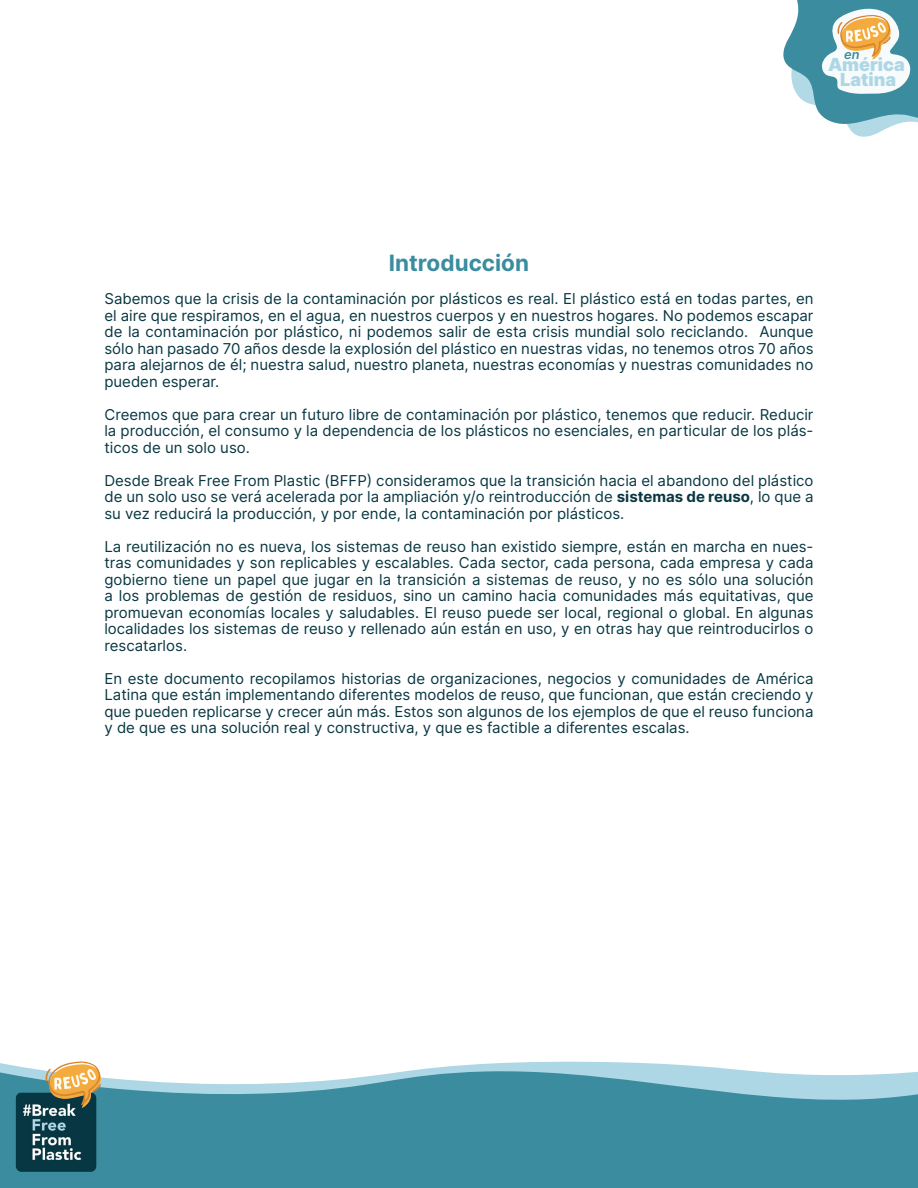
<style>
.page{position:relative;width:918px;height:1188px;background:#fff}
.page>*{position:absolute;margin:0;border:0;box-sizing:border-box;transform-origin:0 0}
.t1{font:700 22.5px "Inter";color:#3a8c9e}
.t2{font:900 18px/15.1px "Inter";color:#aed7e5;text-align:center}
.t3{font:15px/16.5px "Inter";color:#083742;text-align:justify}
.t4{font:italic 600 12.75px "Inter";color:#3b8c9e}
.s1{font-weight:700}
</style>
<div class="page">
<svg style="left:0;top:1061px;width:918px;height:127px;background:#599eae"></svg>
<img style="left:16px;top:1093px;width:80px;height:79px">
<svg style="left:45px;top:1061px;width:56px;height:47px"></svg>
<svg style="left:783px;top:0;width:135px;height:137px"></svg>
<p class="t4" style="left:844px;top:45px;width:17px">en</p>
<p class="t2" style="left:828px;top:57px;width:78px">América<br>Latina</p>
<h1 class="t1" style="left:389px;top:247px;width:142px">Introducción</h1>
<p class="t3" style="left:104px;top:290px;width:711px">Sabemos que la crisis de la contaminación por plásticos es real. El plástico está en todas partes, en el aire que respiramos, en el agua, en nuestros cuerpos y en nuestros hogares. No podemos escapar de la contaminación por plástico, ni podemos salir de esta crisis mundial solo reciclando. Aunque sólo han pasado 70 años desde la explosión del plástico en nuestras vidas, no tenemos otros 70 años para alejarnos de él; nuestra salud, nuestro planeta, nuestras economías y nuestras comunidades no pueden esperar.</p>
<p class="t3" style="left:104px;top:406px;width:711px">Creemos que para crear un futuro libre de contaminación por plástico, tenemos que reducir. Reducir la producción, el consumo y la dependencia de los plásticos no esenciales, en particular de los plás&shy;ticos de un solo uso.</p>
<p class="t3" style="left:104px;top:472px;width:711px">Desde Break Free From Plastic (BFFP) consideramos que la transición hacia el abandono del plástico de un solo uso se verá acelerada por la ampliación y/o reintroducción de <span class="s1">sistemas de reuso</span>, lo que a su vez reducirá la producción, y por ende, la contaminación por plásticos.</p>
<p class="t3" style="left:104px;top:538px;width:711px">La reutilización no es nueva, los sistemas de reuso han existido siempre, están en marcha en nues&shy;tras comunidades y son replicables y escalables. Cada sector, cada persona, cada empresa y cada gobierno tiene un papel que jugar en la transición a sistemas de reuso, y no es sólo una solución a los problemas de gestión de residuos, sino un camino hacia comunidades más equitativas, que promuevan economías locales y saludables. El reuso puede ser local, regional o global. En algunas localidades los sistemas de reuso y rellenado aún están en uso, y en otras hay que reintroducirlos o rescatarlos.</p>
<p class="t3" style="left:104px;top:670px;width:711px">En este documento recopilamos historias de organizaciones, negocios y comunidades de América Latina que están implementando diferentes modelos de reuso, que funcionan, que están creciendo y que pueden replicarse y crecer aún más. Estos son algunos de los ejemplos de que el reuso funciona y de que es una solución real y constructiva, y que es factible a diferentes escalas.</p>
</div>
